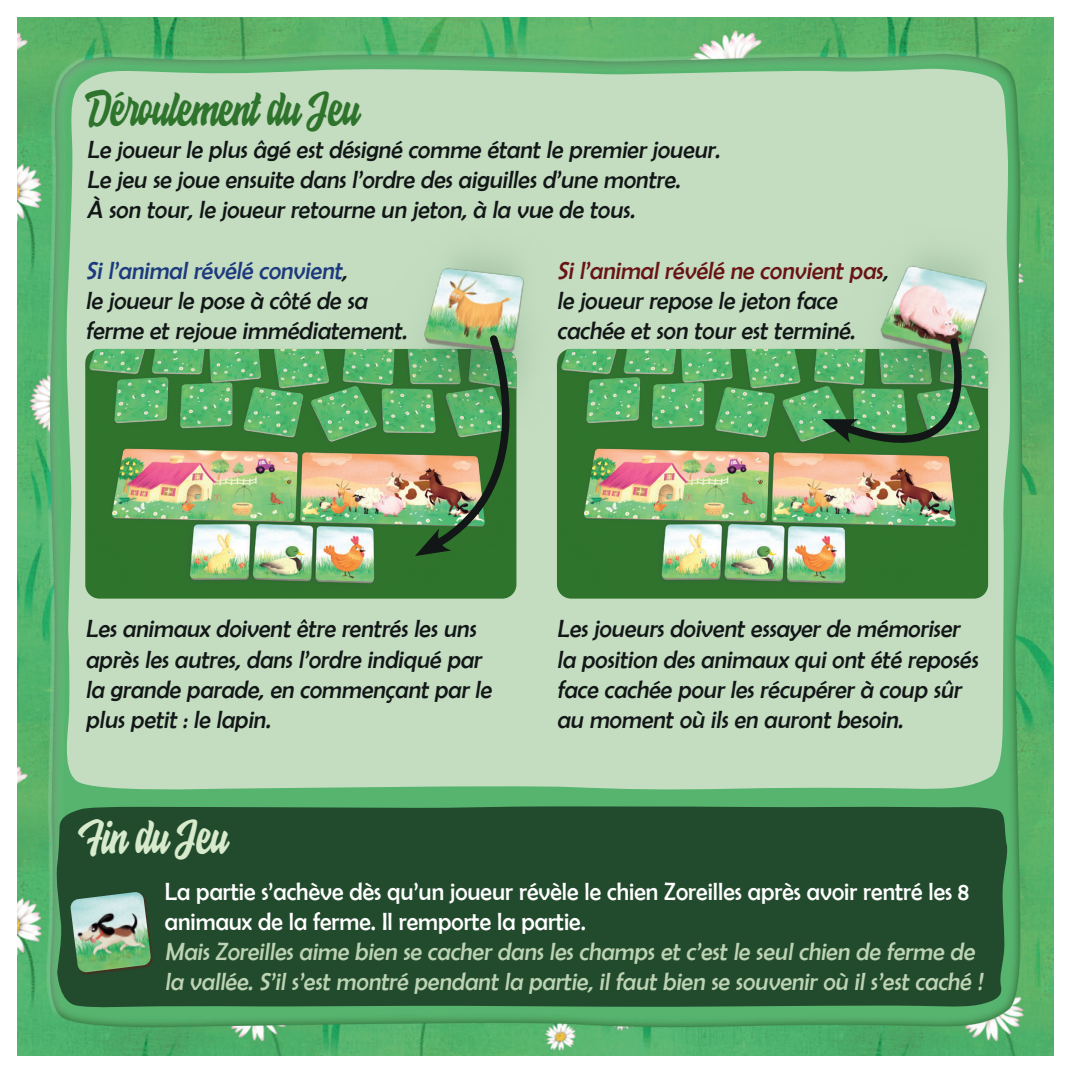
<style>
.page{position:relative;width:1071px;height:1071px;background:#fff}
.page>*{position:absolute;margin:0;border:0;box-sizing:border-box;transform-origin:0 0}
.t1{font:45px "Hoodson Script";color:#2f742c;scale:.95 1}
.t2{font:45px "Hoodson Script";color:#d7eacc;scale:.95 1}
.t3{font:italic 25px/30px "Berlin Sans FB";color:#121617;scale:.95 1}
.t4{font:25px/30px "Berlin Sans FB";color:#bdd3b3;scale:.95 1}
.t5{font:25px/30px "Berlin Sans FB";color:#fff;scale:.95 1}
.s1{color:#1c3a7d}
.s2{color:#691414}
</style>
<div class="page">
<img style="left:18px;top:18px;width:1035px;height:1036px">
<div style="left:61px;top:66px;width:949px;height:726px;background:#c4ddc1"></div>
<div style="left:55px;top:806px;width:953px;height:202px;background:#224a2d"></div>
<img style="left:85px;top:349px;width:431px;height:249px">
<div style="left:71px;top:891px;width:82px;height:83px;background:#691414;opacity:.5"></div>
<img style="left:70px;top:891px;width:81px;height:81px">
<img style="left:315px;top:144px;width:373px;height:299px">
<img style="left:556px;top:349px;width:431px;height:249px">
<img style="left:774px;top:145px;width:280px;height:292px">
<img style="left:415px;top:331px;width:131px;height:225px">
<img style="left:821px;top:334px;width:169px;height:147px">
<p class="t1" style="left:87px;top:83px;width:288px">Déroulement du Jeu</p>
<p class="t3" style="left:87px;top:134px;width:672px">Le joueur le plus âgé est désigné comme étant le premier joueur.</p>
<p class="t3" style="left:87px;top:164px;width:630px">Le jeu se joue ensuite dans l’ordre des aiguilles d’une montre.</p>
<p class="t3" style="left:87px;top:194px;width:582px">À son tour, le joueur retourne un jeton, à la vue de tous.</p>
<p class="t3" style="left:85px;top:256px;width:344px"><span class="s1">Si l’animal révélé convient</span>,<br>le joueur le pose à côté de sa ferme et rejoue immédiatement.</p>
<p class="t3" style="left:556px;top:255px;width:354px"><span class="s2">Si l’animal révélé ne convient pas</span>, le joueur repose le jeton face cachée et son tour est terminé.</p>
<p class="t3" style="left:85px;top:613px;width:433px">Les animaux doivent être rentrés les uns après les autres, dans l’ordre indiqué par la grande parade, en commençant par le plus petit : le lapin.</p>
<p class="t3" style="left:556px;top:613px;width:449px">Les joueurs doivent essayer de mémoriser la position des animaux qui ont été reposés face cachée pour les récupérer à coup sûr au moment où ils en auront besoin.</p>
<p class="t2" style="left:80px;top:810px;width:157px">Fin du Jeu</p>
<p class="t5" style="left:165px;top:875px;width:847px">La partie s’achève dès qu’un joueur révèle le chien Zoreilles après avoir rentré les 8 animaux de la ferme. Il remporte la partie.</p>
<p class="t4" style="left:165px;top:935px;width:865px">Mais Zoreilles aime bien se cacher dans les champs et c’est le seul chien de ferme de la vallée. S’il s’est montré pendant la partie, il faut bien se souvenir où il s’est caché !</p>
</div>
